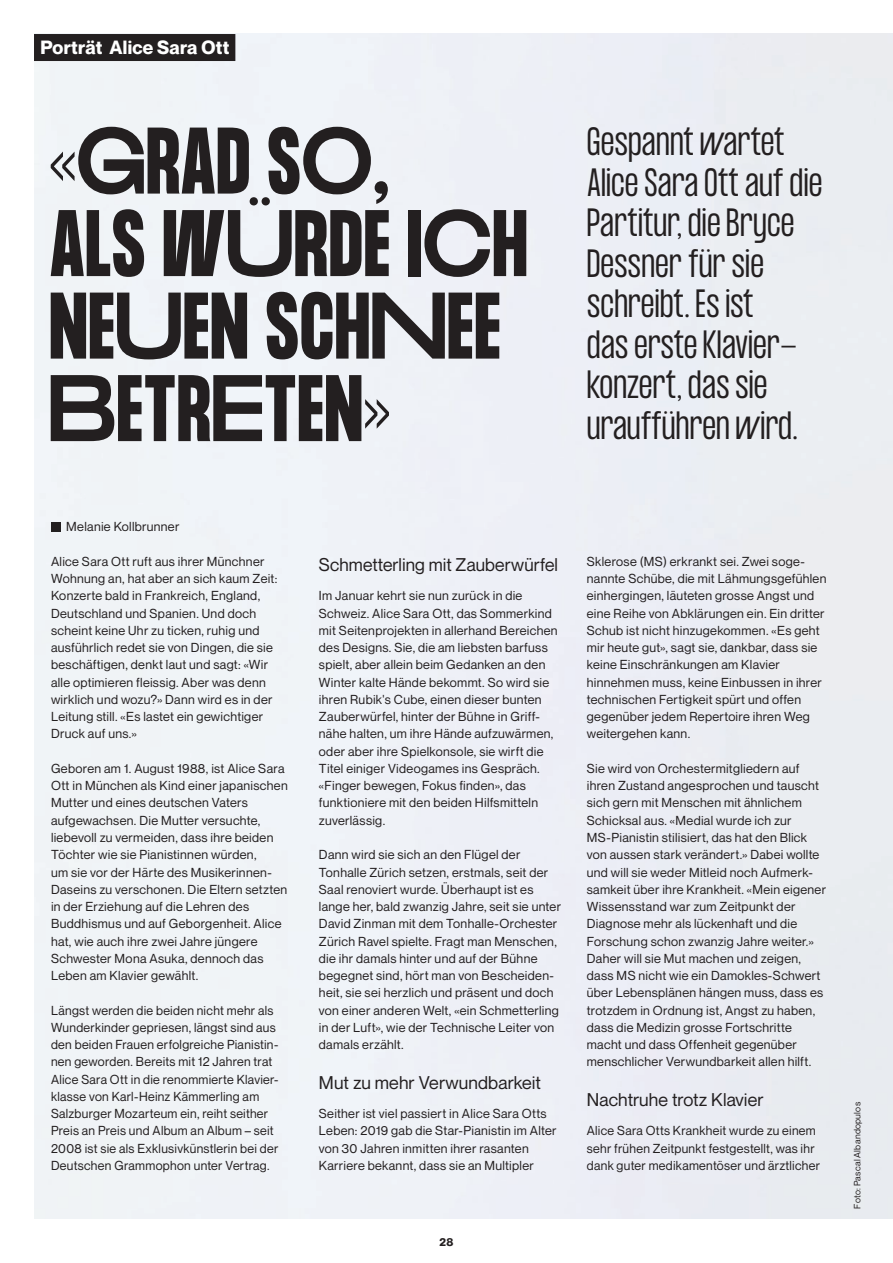
<style>
.page{position:relative;width:893px;height:1263px;background:#fff}
.page>*{position:absolute;margin:0;border:0;box-sizing:border-box;transform-origin:0 0}
.t1{font:700 82.5px/82.5px "Formula Condensed";letter-spacing:.025em;color:#231f20}
.t2{font:300 34.5px/40.5px "Formula Condensed";color:#231f20}
.t3{font:700 18.75px "Neue Montreal";letter-spacing:.015em;color:#fff}
.t4{font:18px "Neue Montreal";letter-spacing:.005em;color:#231f20}
.t5{font:12.75px/17.2px "Neue Montreal";letter-spacing:.025em;color:#231f20}
.t6{font:700 11.25px "Neue Montreal";color:#231f20}
.t7{font:9px "Neue Montreal";letter-spacing:.03em;color:#231f20}
</style>
<div class="page">
<div style="left:34px;top:34px;width:859px;height:1184px;background:#eef0f6"></div>
<div style="left:51px;top:522px;width:10px;height:9px;background:#231f20"></div>
<div style="left:34px;top:34px;width:201px;height:27px;background:#231f20"></div>
<h3 class="t3" style="left:40px;top:35px;width:190px">Porträt Alice Sara Ott</h3>
<h1 class="t1" style="left:50px;top:124px;width:479px">«GRAD SO,<br>ALS WÜRDE ICH<br>NEUEN SCHNEE<br>BETRETEN»</h1>
<h2 class="t2" style="left:587px;top:123px;width:237px">Gespannt wartet<br>Alice Sara Ott auf die<br>Partitur, die Bryce<br>Dessner für sie schreibt. Es ist<br>das erste Klavier&shy;konzert, das sie uraufführen wird.</h2>
<p class="t5" style="left:66px;top:518px;width:115px">Melanie Kollbrunner</p>
<p class="t5" style="left:51px;top:553px;width:228px">Alice Sara Ott ruft aus ihrer Münchner Wohnung an, hat aber an sich kaum Zeit:<br>Konzerte bald in Frankreich, England, Deutschland und Spanien. Und doch scheint keine Uhr zu ticken, ruhig und ausführlich redet sie von Dingen, die sie beschäftigen, denkt laut und sagt: «Wir alle optimieren fleissig. Aber was denn wirklich und wozu?» Dann wird es in der Leitung still. «Es lastet ein gewichtiger Druck auf uns.»</p>
<p class="t5" style="left:51px;top:760px;width:238px">Geboren am 1. August 1988, ist Alice Sara Ott in München als Kind einer japanischen Mutter und eines deutschen Vaters aufgewachsen. Die Mutter versuchte, liebevoll zu vermeiden, dass ihre beiden Töchter wie sie Pianistinnen würden,<br>um sie vor der Härte des Musikerinnen-Daseins zu verschonen. Die Eltern setzten in der Erziehung auf die Lehren des Buddhismus und auf Geborgenheit. Alice hat, wie auch ihre zwei Jahre jüngere Schwester Mona Asuka, dennoch das Leben am Klavier gewählt.</p>
<p class="t5" style="left:51px;top:1001px;width:229px">Längst werden die beiden nicht mehr als Wunderkinder gepriesen, längst sind aus den beiden Frauen erfolgreiche Pianistin&shy;nen geworden. Bereits mit 12 Jahren trat Alice Sara Ott in die renommierte Klavier&shy;klasse von Karl-Heinz Kämmerling am Salzburger Mozarteum ein, reiht seither Preis an Preis und Album an Album – seit 2008 ist sie als Exklusivkünstlerin bei der Deutschen Grammophon unter Vertrag.</p>
<h3 class="t4" style="left:319px;top:554px;width:241px">Schmetterling mit Zauberwürfel</h3>
<p class="t5" style="left:319px;top:587px;width:240px">Im Januar kehrt sie nun zurück in die Schweiz. Alice Sara Ott, das Sommerkind mit Seitenprojekten in allerhand Bereichen des Designs. Sie, die am liebsten barfuss spielt, aber allein beim Gedanken an den Winter kalte Hände bekommt. So wird sie ihren Rubik's Cube, einen dieser bunten Zauberwürfel, hinter der Bühne in Griff&shy;nähe halten, um ihre Hände aufzuwärmen, oder aber ihre Spielkonsole, sie wirft die Titel einiger Videogames ins Gespräch. «Finger bewegen, Fokus finden», das funktioniere mit den beiden Hilfsmitteln zuverlässig.</p>
<p class="t5" style="left:319px;top:846px;width:244px">Dann wird sie sich an den Flügel der Tonhalle Zürich setzen, erstmals, seit der Saal renoviert wurde. Überhaupt ist es lange her, bald zwanzig Jahre, seit sie unter David Zinman mit dem Tonhalle-Orchester Zürich Ravel spielte. Fragt man Menschen, die ihr damals hinter und auf der Bühne begegnet sind, hört man von Bescheiden&shy;heit, sie sei herzlich und präsent und doch von einer anderen Welt, «ein Schmetterling in der Luft», wie der Technische Leiter von damals erzählt.</p>
<h3 class="t4" style="left:319px;top:1071px;width:224px">Mut zu mehr Verwundbarkeit</h3>
<p class="t5" style="left:319px;top:1105px;width:239px">Seither ist viel passiert in Alice Sara Otts Leben: 2019 gab die Star-Pianistin im Alter von 30 Jahren inmitten ihrer rasanten Karriere bekannt, dass sie an Multipler</p>
<p class="t5" style="left:587px;top:553px;width:241px">Sklerose (MS) erkrankt sei. Zwei soge&shy;nannte Schübe, die mit Lähmungsgefühlen einhergingen, läuteten grosse Angst und eine Reihe von Abklärungen ein. Ein dritter Schub ist nicht hinzugekommen. «Es geht mir heute gut», sagt sie, dankbar, dass sie keine Einschränkungen am Klavier hinnehmen muss, keine Einbussen in ihrer technischen Fertigkeit spürt und offen gegenüber jedem Repertoire ihren Weg weitergehen kann.</p>
<p class="t5" style="left:587px;top:760px;width:241px">Sie wird von Orchestermitgliedern auf ihren Zustand angesprochen und tauscht sich gern mit Menschen mit ähnlichem Schicksal aus. «Medial wurde ich zur MS-Pianistin stilisiert, das hat den Blick von aussen stark verändert.» Dabei wollte und will sie weder Mitleid noch Aufmerk&shy;samkeit über ihre Krankheit. «Mein eigener Wissensstand war zum Zeitpunkt der Diagnose mehr als lückenhaft und die Forschung schon zwanzig Jahre weiter.» Daher will sie Mut machen und zeigen, dass MS nicht wie ein Damokles-Schwert über Lebensplänen hängen muss, dass es trotzdem in Ordnung ist, Angst zu haben, dass die Medizin grosse Fortschritte macht und dass Offenheit gegenüber menschlicher Verwundbarkeit allen hilft.</p>
<h3 class="t4" style="left:587px;top:1089px;width:178px">Nachtruhe trotz Klavier</h3>
<p class="t5" style="left:587px;top:1122px;width:235px">Alice Sara Otts Krankheit wurde zu einem sehr frühen Zeitpunkt festgestellt, was ihr dank guter medikamentöser und ärztlicher</p>
<p class="t6" style="left:440px;top:1235px;width:15px">28</p>
<p class="t7" style="left:852px;top:1208px;width:108px;rotate:-90deg">Foto: Pascal Albandopulos</p>
</div>
